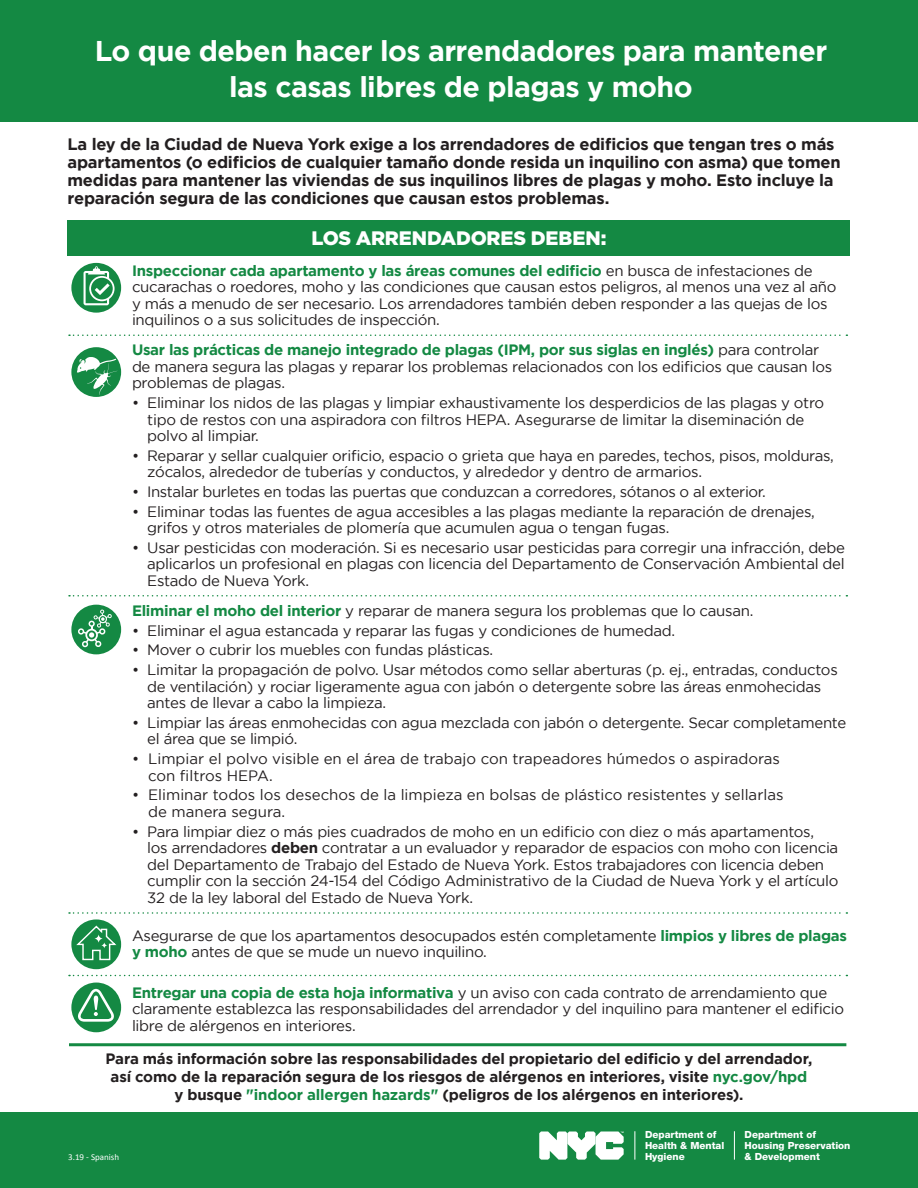
<style>
.page{position:relative;width:918px;height:1188px;background:#fff}
.page>*{position:absolute;margin:0;border:0;box-sizing:border-box;transform-origin:0 0}
.t1{font:700 28.5px/36px "Gotham";letter-spacing:-.02em;color:#fff;text-align:center}
.t2{font:900 19.5px "Gotham";letter-spacing:-.005em;color:#fff}
.t3{font:700 16.5px/18px "Gotham";letter-spacing:-.015em;color:#231f20}
.t4{font:15px/16.5px "Gotham";letter-spacing:-.02em;color:#231f20}
.t5{font:700 15px/18px "Gotham";letter-spacing:-.01em;color:#231f20;text-align:center}
.t6{font:15px/16.5px "Gotham";color:#231f20}
.t7{font:800 9.9px/10.9px "Helvetica Neue";color:#fff}
.t8{font:9px "Calibri";color:#fff}
.s1{font-weight:700;color:#148943}
.s2{font-weight:700}
.s3{color:#148943}
</style>
<div class="page">
<div style="left:0;top:0;width:918px;height:122px;background:#148943"></div>
<svg style="left:69px;top:334px;width:778px;height:2px"></svg>
<svg style="left:69px;top:595px;width:778px;height:2px"></svg>
<svg style="left:69px;top:912px;width:778px;height:2px"></svg>
<svg style="left:69px;top:975px;width:778px;height:1px"></svg>
<hr style="left:69px;top:1043px;width:777px;height:3px;background:#148943">
<div style="left:68px;top:220px;width:782px;height:36px;background:#148943"></div>
<svg style="left:70px;top:262px;width:52px;height:52px"></svg>
<div style="left:69px;top:261px;width:55px;height:54px;border:2px solid #fff;border-radius:50%"></div>
<svg style="left:70px;top:346px;width:52px;height:52px"></svg>
<div style="left:69px;top:345px;width:55px;height:54px;border:2px solid #fff;border-radius:50%"></div>
<svg style="left:70px;top:603px;width:52px;height:53px"></svg>
<div style="left:69px;top:602px;width:55px;height:55px;border:2px solid #fff;border-radius:50%"></div>
<svg style="left:70px;top:918px;width:52px;height:52px"></svg>
<div style="left:69px;top:917px;width:55px;height:55px;border:2px solid #fff;border-radius:50%"></div>
<svg style="left:70px;top:981px;width:52px;height:52px"></svg>
<div style="left:69px;top:980px;width:55px;height:55px;border:2px solid #fff;border-radius:50%"></div>
<svg style="left:84px;top:266px;width:31px;height:39px"></svg>
<svg style="left:78px;top:610px;width:34px;height:37px"></svg>
<svg style="left:78px;top:989px;width:36px;height:33px"></svg>
<svg style="left:77px;top:357px;width:40px;height:38px"></svg>
<svg style="left:74px;top:925px;width:43px;height:36px"></svg>
<svg style="left:94px;top:934px;width:9px;height:9px"></svg>
<svg style="left:101px;top:942px;width:7px;height:7px"></svg>
<div style="left:0;top:1112px;width:918px;height:76px;background:#148943"></div>
<svg style="left:539px;top:1132px;width:85px;height:28px"></svg>
<svg style="left:635px;top:1131px;width:1px;height:29px"></svg>
<svg style="left:734px;top:1131px;width:1px;height:29px"></svg>
<h1 class="t1" style="left:95px;top:32px;width:734px">Lo que deben hacer los arrendadores para mantener las casas libres de plagas y moho</h1>
<p class="t3" style="left:68px;top:134px;width:775px">La ley de la Ciudad de Nueva York exige a los arrendadores de edificios que tengan tres o más apartamentos (o edificios de cualquier tamaño donde resida un inquilino con asma) que tomen medidas para mantener las viviendas de sus inquilinos libres de plagas y moho. Esto incluye la reparación segura de las condiciones que causan estos problemas.</p>
<h2 class="t2" style="left:311px;top:227px;width:297px">LOS ARRENDADORES DEBEN:</h2>
<p class="t4" style="left:132px;top:262px;width:706px"><span class="s1">Inspeccionar cada apartamento y las áreas comunes del edificio</span> en busca de infestaciones de cucarachas o roedores, moho y las condiciones que causan estos peligros, al menos una vez al año y más a menudo de ser necesario. Los arrendadores también deben responder a las quejas de los inquilinos o a sus solicitudes de inspección.</p>
<p class="t4" style="left:132px;top:342px;width:702px"><span class="s1">Usar las prácticas de manejo integrado de plagas (IPM, por sus siglas en inglés)</span> para controlar de manera segura las plagas y reparar los problemas relacionados con los edificios que causan los problemas de plagas.</p>
<p class="t4" style="left:147px;top:394px;width:678px;text-indent:-15px">• Eliminar los nidos de las plagas y limpiar exhaustivamente los desperdicios de las plagas y otro tipo de restos con una aspiradora con filtros HEPA. Asegurarse de limitar la diseminación de polvo al limpiar.</p>
<p class="t4" style="left:147px;top:447px;width:688px;text-indent:-15px">• Reparar y sellar cualquier orificio, espacio o grieta que haya en paredes, techos, pisos, molduras, zócalos, alrededor de tuberías y conductos, y alrededor y dentro de armarios.</p>
<p class="t4" style="left:132px;top:483px;width:635px">• Instalar burletes en todas las puertas que conduzcan a corredores, sótanos o al exterior.</p>
<p class="t4" style="left:147px;top:503px;width:669px;text-indent:-15px">• Eliminar todas las fuentes de agua accesibles a las plagas mediante la reparación de drenajes, grifos y otros materiales de plomería que acumulen agua o tengan fugas.</p>
<p class="t4" style="left:147px;top:539px;width:699px;text-align:justify;text-indent:-15px">• Usar pesticidas con moderación. Si es necesario usar pesticidas para corregir una infracción, debe aplicarlos un profesional en plagas con licencia del Departamento de Conservación Ambiental del Estado de Nueva York.</p>
<p class="t4" style="left:132px;top:602px;width:623px"><span class="s1">Eliminar el moho del interior</span> y reparar de manera segura los problemas que lo causan.</p>
<p class="t4" style="left:132px;top:622px;width:545px">• Eliminar el agua estancada y reparar las fugas y condiciones de humedad.</p>
<p class="t4" style="left:132px;top:642px;width:363px">• Mover o cubrir los muebles con fundas plásticas.</p>
<p class="t4" style="left:147px;top:661px;width:692px;text-indent:-15px">• Limitar la propagación de polvo. Usar métodos como sellar aberturas (p. ej., entradas, conductos de ventilación) y rociar ligeramente agua con jabón o detergente sobre las áreas enmohecidas antes de llevar a cabo la limpieza.</p>
<p class="t4" style="left:147px;top:714px;width:701px;text-indent:-15px">• Limpiar las áreas enmohecidas con agua mezclada con jabón o detergente. Secar completamente el área que se limpió.</p>
<p class="t6" style="left:148px;top:750px;width:633px;text-indent:-16px">• Limpiar el polvo visible en el área de trabajo con trapeadores húmedos o aspiradoras con filtros HEPA.</p>
<p class="t6" style="left:148px;top:787px;width:637px;text-indent:-16px">• Eliminar todos los desechos de la limpieza en bolsas de plástico resistentes y sellarlas de manera segura.</p>
<p class="t4" style="left:147px;top:823px;width:693px;text-indent:-15px">• Para limpiar diez o más pies cuadrados de moho en un edificio con diez o más apartamentos,<br>los arrendadores <span class="s2">deben</span> contratar a un evaluador y reparador de espacios con moho con licencia del Departamento de Trabajo del Estado de Nueva York. Estos trabajadores con licencia deben cumplir con la sección 24-154 del Código Administrativo de la Ciudad de Nueva York y el artículo 32 de la ley laboral del Estado de Nueva York.</p>
<p class="t4" style="left:132px;top:927px;width:717px">Asegurarse de que los apartamentos desocupados estén completamente <span class="s1">limpios y libres de plagas y moho</span> antes de que se mude un nuevo inquilino.</p>
<p class="t4" style="left:132px;top:984px;width:714px"><span class="s1">Entregar una copia de esta hoja informativa</span> y un aviso con cada contrato de arrendamiento que claramente establezca las responsabilidades del arrendador y del inquilino para mantener el edificio libre de alérgenos en interiores.</p>
<p class="t5" style="left:106px;top:1050px;width:708px">Para más información sobre las responsabilidades del propietario del edificio y del arrendador, así como de la reparación segura de los riesgos de alérgenos en interiores, visite <span class="s3">nyc.gov/hpd </span>y busque <span class="s3">"indoor allergen hazards"</span> (peligros de los alérgenos en interiores).</p>
<p class="t7" style="left:645px;top:1129px;width:81px">Department of<br>Health &amp; Mental<br>Hygiene</p>
<p class="t7" style="left:745px;top:1129px;width:107px">Department of<br>Housing Preservation</p>
<p class="t8" style="left:68px;top:1151px;width:52px">3.19 - Spanish</p>
<p class="t7" style="left:745px;top:1151px;width:77px">&amp; Development</p>
</div>
